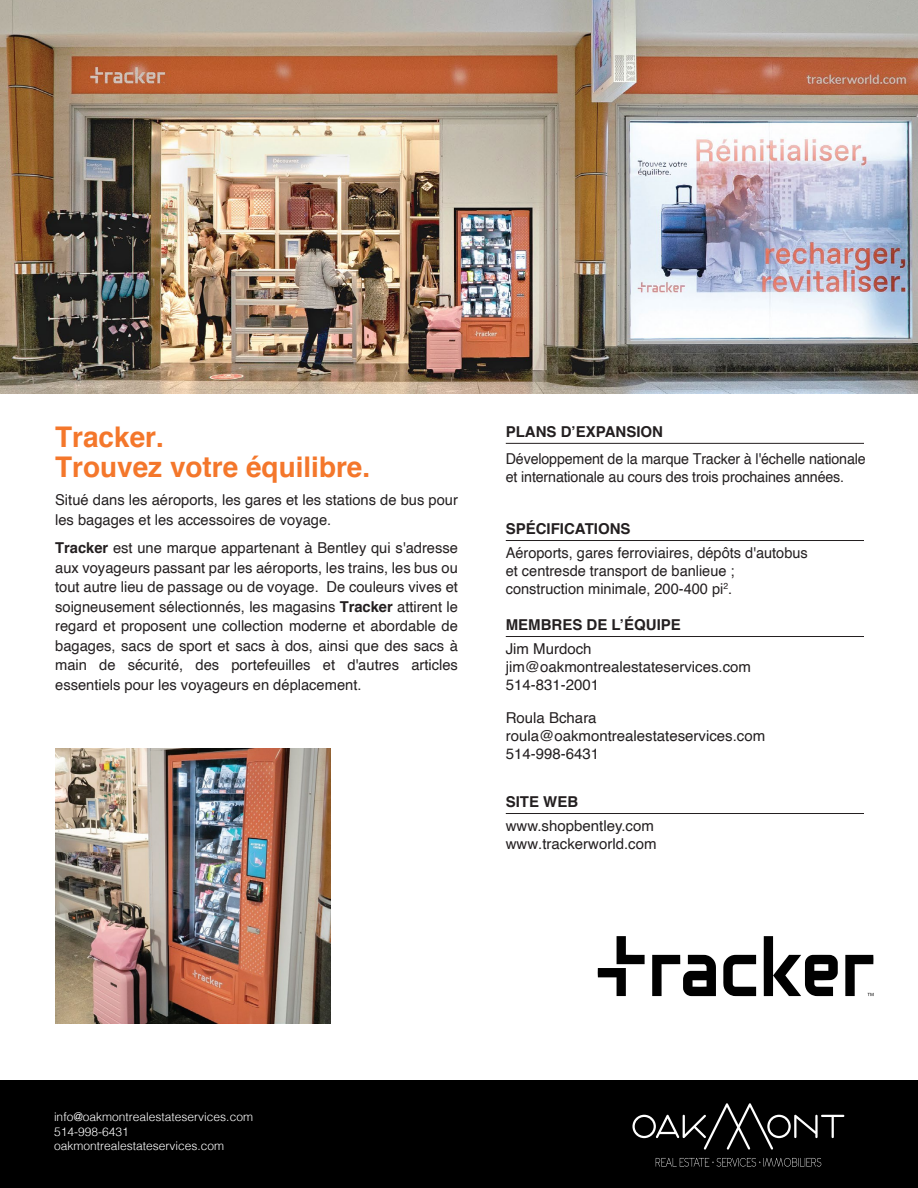
<style>
.page{position:relative;width:918px;height:1188px;background:#fff}
.page>*{position:absolute;margin:0;border:0;box-sizing:border-box;transform-origin:0 0}
.t1{font:700 28.5px/30px "Helvetica";color:#f4772b}
.t2{font:15px/19.5px "Helvetica";color:#231f20}
.t3{font:15px/18px "Helvetica";color:#231f20;scale:.95 1}
.t4{font:700 15px "Helvetica";color:#231f20}
.t5{font:300 12px/14.4px "Helvetica";color:#fff}
.s1{font-weight:700}
</style>
<div class="page">
<img style="left:0;top:0;width:918px;height:393px">
<div style="left:0;top:1080px;width:918px;height:108px;background:#000"></div>
<svg style="left:632px;top:1103px;width:212px;height:47px"></svg>
<svg style="left:656px;top:1158px;width:165px;height:9px"></svg>
<hr style="left:506px;top:443px;width:358px;height:1px;background:#231f20">
<hr style="left:506px;top:540px;width:358px;height:1px;background:#231f20">
<hr style="left:506px;top:636px;width:358px;height:1px;background:#231f20">
<hr style="left:506px;top:813px;width:358px;height:1px;background:#231f20">
<svg style="left:598px;top:936px;width:276px;height:60px"></svg>
<img style="left:55px;top:749px;width:275px;height:275px">
<h1 class="t1" style="left:55px;top:422px;width:317px">Tracker.<br>Trouvez votre équilibre.</h1>
<p class="t2" style="left:55px;top:491px;width:404px">Situé dans les aéroports, les gares et les stations de bus pour les bagages et les accessoires de voyage.</p>
<p class="t2" style="left:55px;top:539px;width:404px;text-align:justify"><span class="s1">Tracker</span> est une marque appartenant à Bentley qui s'adresse aux voyageurs passant par les aéroports, les trains, les bus ou tout autre lieu de passage ou de voyage. De couleurs vives et soigneusement sélectionnés, les magasins <span class="s1">Tracker</span> attirent le regard et proposent une collection moderne et abordable de bagages, sacs de sport et sacs à dos, ainsi que des sacs à main de sécurité, des portefeuilles et d'autres articles essentiels pour les voyageurs en déplacement.</p>
<p class="t4" style="left:506px;top:420px;width:159px">PLANS D’EXPANSION</p>
<p class="t3" style="left:506px;top:450px;width:380px">Développement de la marque Tracker à l'échelle nationale et internationale au cours des trois prochaines années.</p>
<p class="t4" style="left:506px;top:517px;width:126px">SPÉCIFICATIONS</p>
<p class="t2" style="left:506px;top:544px;width:303px;line-height:18px">Aéroports, gares ferroviaires, dépôts d'autobus et centresde transport de banlieue ; construction minimale, 200-400 pi<sup>2</sup>.</p>
<p class="t4" style="left:506px;top:613px;width:177px">MEMBRES DE L’ÉQUIPE</p>
<p class="t2" style="left:506px;top:640px;width:247px;line-height:18px">Jim Murdoch jim@oakmontrealestateservices.com<br>514-831-2001</p>
<p class="t2" style="left:506px;top:709px;width:261px;line-height:18px">Roula Bchara roula@oakmontrealestateservices.com<br>514-998-6431</p>
<p class="t4" style="left:506px;top:790px;width:74px">SITE WEB</p>
<p class="t2" style="left:506px;top:817px;width:152px;line-height:18px">www.shopbentley.com www.trackerworld.com</p>
<p class="t5" style="left:54px;top:1109px;width:201px">info@oakmontrealestateservices.com<br>514-998-6431 oakmontrealestateservices.com</p>
</div>
